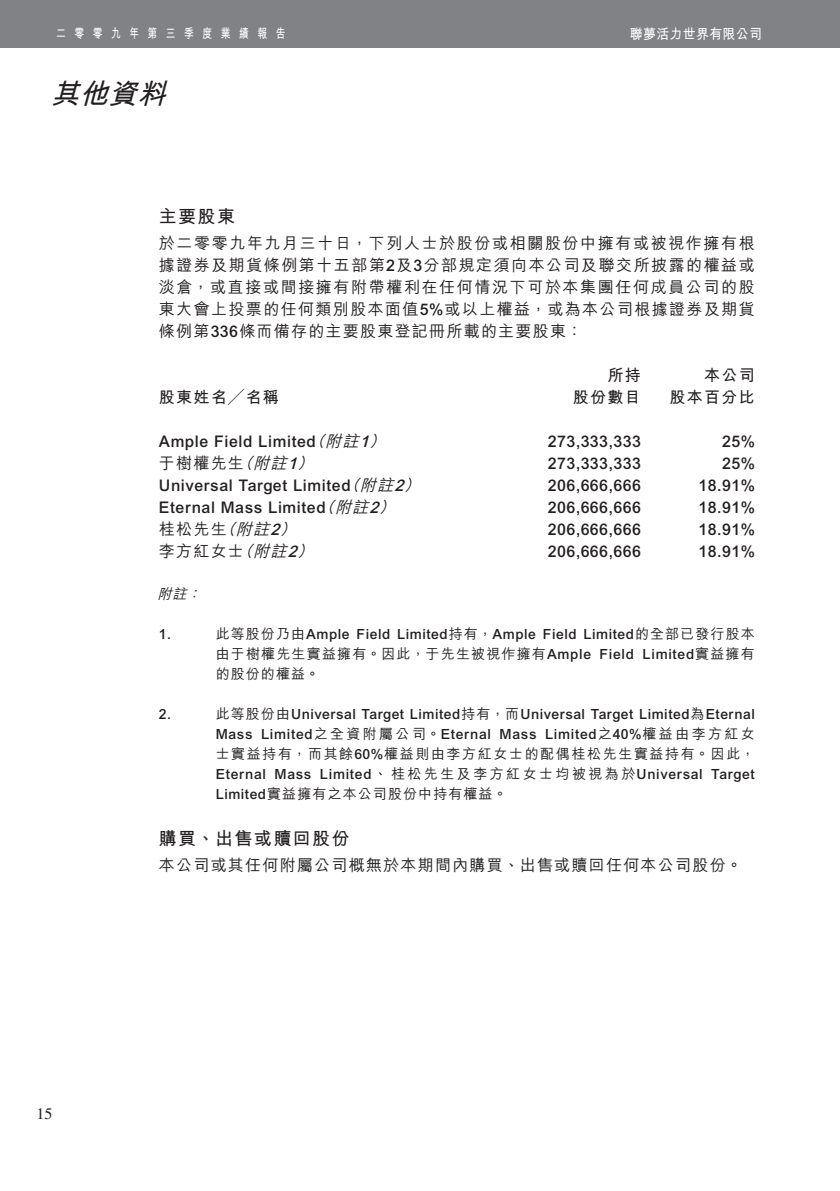
<style>
.page{position:relative;width:840px;height:1191px;background:#fff}
.page>*{position:absolute;margin:0;border:0;box-sizing:border-box;transform-origin:0 0}
.t1{font:italic 28px "M Hei HK Bold B5 pc H";color:#231f20}
.t2{font:18px "M Hei HK Bold B5 pc H";letter-spacing:.075em;color:#231f20}
.t3{font:16px/22px "M Hei HK Medium B5 pc H";letter-spacing:.08em;color:#231f20;text-align:justify}
.t4{font:500 16px "Arial MT Std";letter-spacing:.03em;color:#231f20}
.t5{font:16px "M Hei HK Bold B5 pc H";letter-spacing:.08em;color:#231f20}
.t6{font:16px "Times LT Std";color:#231f20}
.t7{font:500 14px/20px "Arial MT Std";letter-spacing:.04em;color:#231f20}
.t8{font:14px/20px "M Hei HK Medium B5 pc H";letter-spacing:.085em;color:#231f20}
.t9{font:14px "M Hei HK Medium B5 pc H";letter-spacing:.115em;color:#231f20}
.t10{font:14px "M Hei HK Bold B5 pc H";letter-spacing:.03em;color:#fff;scale:.92 1}
.t11{font:italic 14px "M Hei HK Medium B5 pc H";color:#231f20}
.t12{font:13px "M Hei HK Bold B5 pc H";letter-spacing:.875em;color:#fff;scale:.75 1}
.s1{font-family:"Arial MT Std";font-weight:500}
.s2{font-family:"M Hei HK Medium B5 pc H";font-weight:400;font-style:italic}
.s3{font-style:italic}
.s4{font-family:"Arial MT Std";font-weight:500;font-style:italic}
.s5{font-family:"M Hei HK Medium B5 pc H";font-weight:400}
</style>
<div class="page">
<div style="left:0;top:0;width:839px;height:47px;background:#808285"></div>
<p class="t12" style="left:56px;top:28px;width:307px">二零零九年第三季度業績報告</p>
<p class="t10" style="left:629px;top:28px;width:145px">聯夢活力世界有限公司</p>
<h1 class="t1" style="left:51px;top:83px;width:123px">其他資料</h1>
<p class="t6" style="left:36px;top:1104px;width:17px">15</p>
<p class="t2" style="left:159px;top:209px;width:78px">主要股東</p>
<p class="t3" style="left:159px;top:234px;width:597px">於二零零九年九月三十日，下列人士於股份或相關股份中擁有或被視作擁有根據證券及期貨條例第十五部第<span class="s1">2</span>及<span class="s1">3</span>分部規定須向本公司及聯交所披露的權益或淡倉，或直接或間接擁有附帶權利在任何情況下可於本集團任何成員公司的股東大會上投票的任何類別股本面值<span class="s1">5%</span>或以上權益，或為本公司根據證券及期貨條例第<span class="s1">336</span>條而備存的主要股東登記冊所載的主要股東：</p>
<p class="t5" style="left:607px;top:369px;width:35px">所持</p>
<p class="t5" style="left:703px;top:369px;width:52px">本公司</p>
<p class="t5" style="left:159px;top:391px;width:121px">股東姓名╱名稱</p>
<p class="t5" style="left:572px;top:391px;width:69px">股份數目</p>
<p class="t5" style="left:669px;top:391px;width:87px">股本百分比</p>
<p class="t4" style="left:159px;top:435px;width:232px">Ample Field Limited<span class="s2">（附註</span><span class="s3">1</span><span class="s2">）</span></p>
<p class="t4" style="left:547px;top:435px;width:94px">273,333,333</p>
<p class="t4" style="left:721px;top:435px;width:34px">25%</p>
<p class="t3" style="left:159px;top:454px;width:160px">于樹權先生<span class="s3">（附註</span><span class="s4">1</span><span class="s3">）</span></p>
<p class="t4" style="left:547px;top:457px;width:94px">273,333,333</p>
<p class="t4" style="left:721px;top:457px;width:34px">25%</p>
<p class="t4" style="left:159px;top:479px;width:266px">Universal Target Limited<span class="s2">（附註</span><span class="s3">2</span><span class="s2">）</span></p>
<p class="t4" style="left:547px;top:479px;width:94px">206,666,666</p>
<p class="t4" style="left:698px;top:479px;width:58px">18.91%</p>
<p class="t4" style="left:159px;top:501px;width:241px">Eternal Mass Limited<span class="s2">（附註</span><span class="s3">2</span><span class="s2">）</span></p>
<p class="t4" style="left:547px;top:501px;width:94px">206,666,666</p>
<p class="t4" style="left:698px;top:501px;width:58px">18.91%</p>
<p class="t3" style="left:159px;top:520px;width:142px">桂松先生<span class="s3">（附註</span><span class="s4">2</span><span class="s3">）</span></p>
<p class="t4" style="left:547px;top:523px;width:94px">206,666,666</p>
<p class="t4" style="left:698px;top:523px;width:58px">18.91%</p>
<p class="t3" style="left:159px;top:542px;width:160px">李方紅女士<span class="s3">（附註</span><span class="s4">2</span><span class="s3">）</span></p>
<p class="t4" style="left:547px;top:545px;width:94px">206,666,666</p>
<p class="t4" style="left:698px;top:545px;width:58px">18.91%</p>
<p class="t11" style="left:157px;top:589px;width:49px">附註：</p>
<p class="t7" style="left:159px;top:626px;width:14px">1.</p>
<p class="t7" style="left:215px;top:626px;width:540px"><span class="s5">此等股份乃由</span>Ample Field Limited<span class="s5">持有，</span>Ample Field Limited<span class="s5">的全部已發行股本</span></p>
<p class="t8" style="left:215px;top:646px;width:540px">由于樹權先生實益擁有。因此，于先生被視作擁有<span class="s1">Ample Field Limited</span>實益擁有的股份的權益。</p>
<p class="t7" style="left:159px;top:706px;width:14px">2.</p>
<p class="t7" style="left:215px;top:706px;width:540px"><span class="s5">此等股份由</span>Universal Target Limited<span class="s5">持有，而</span>Universal Target Limited<span class="s5">為</span>Eternal<br>Mass Limited<span class="s5">之全資附屬公司。</span>Eternal Mass Limited<span class="s5">之</span>40%<span class="s5">權益由李方紅女</span></p>
<p class="t9" style="left:215px;top:749px;width:540px">士實益持有，而其餘<span class="s1">60%</span>權益則由李方紅女士的配偶桂松先生實益持有。因此，</p>
<p class="t7" style="left:215px;top:766px;width:540px">Eternal Mass Limited<span class="s5">、桂松先生及李方紅女士均被視為於</span>Universal Target</p>
<p class="t8" style="left:215px;top:786px;width:293px"><span class="s1">Limited</span>實益擁有之本公司股份中持有權益。</p>
<p class="t2" style="left:159px;top:831px;width:192px">購買、出售或贖回股份</p>
<p class="t3" style="left:159px;top:856px;width:584px">本公司或其任何附屬公司概無於本期間內購買、出售或贖回任何本公司股份。</p>
</div>
